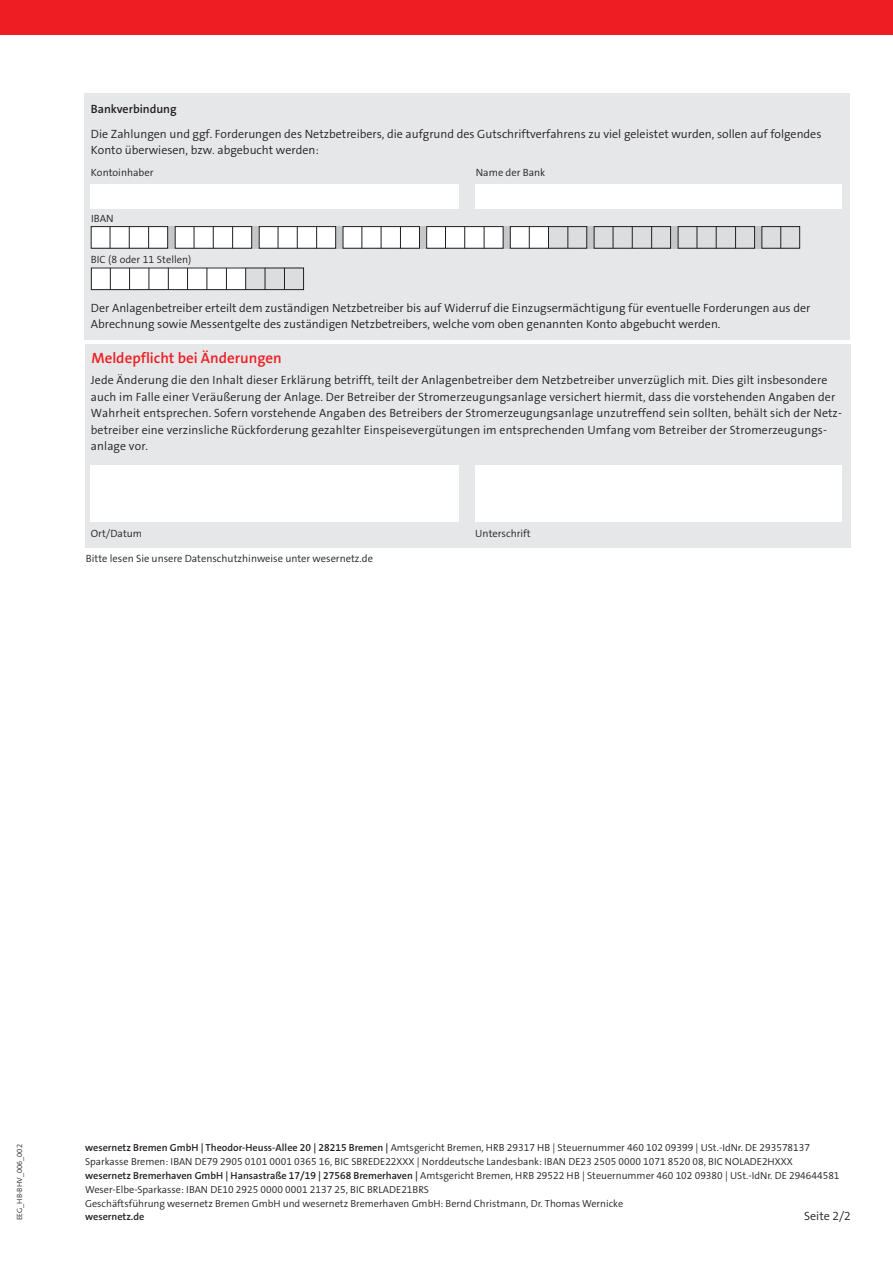
<style>
.page{position:relative;width:893px;height:1263px;background:#fff}
.page>*{position:absolute;margin:0;border:0;box-sizing:border-box;transform-origin:0 0}
.t1{font:15px "The Sans LP6 Se Bld";color:#ee1d23}
.t2{font:12px/16.5px "The Sans LP4 Se Lig";letter-spacing:.01em;color:#231f20}
.t3{font:12px "The Sans LP6 Se Bld";color:#231f20}
.t4{font:10.5px "The Sans LP4 Se Lig";color:#231f20}
.t5{font:10.2px "The Sans LP4 Se Lig";color:#231f20}
.t6{font:10.2px "The Sans LP6 Se Bld";color:#231f20}
.t7{font:7.5px "The Sans LP4 Se Lig";color:#231f20}
.s1{font-family:"The Sans LP6 Se Bld"}
</style>
<div class="page">
<div style="left:0;top:0;width:893px;height:34px;background:#ee1d23"></div>
<div style="left:85px;top:94px;width:765px;height:246px;background:#e6e7e9"></div>
<div style="left:85px;top:344px;width:765px;height:203px;background:#e6e7e9"></div>
<div style="left:91px;top:465px;width:368px;height:57px;background:#fff"></div>
<div style="left:475px;top:465px;width:366px;height:57px;background:#fff"></div>
<div style="left:91px;top:184px;width:368px;height:24px;background:#fff"></div>
<div style="left:476px;top:184px;width:366px;height:24px;background:#fff"></div>
<div style="left:245px;top:268px;width:59px;height:22px;background:#dcdddf"></div>
<div style="left:91px;top:268px;width:154px;height:22px;background:#fff"></div>
<div style="left:91px;top:268px;width:213px;height:22px;border:1px solid #231f20"></div>
<svg style="left:110px;top:268px;width:1px;height:22px"></svg>
<svg style="left:129px;top:268px;width:1px;height:22px"></svg>
<svg style="left:149px;top:268px;width:1px;height:22px"></svg>
<svg style="left:168px;top:268px;width:1px;height:22px"></svg>
<svg style="left:187px;top:268px;width:1px;height:22px"></svg>
<svg style="left:207px;top:268px;width:1px;height:22px"></svg>
<svg style="left:226px;top:268px;width:1px;height:22px"></svg>
<svg style="left:245px;top:268px;width:1px;height:22px"></svg>
<svg style="left:265px;top:268px;width:1px;height:22px"></svg>
<svg style="left:284px;top:268px;width:1px;height:22px"></svg>
<svg style="left:168px;top:226px;width:594px;height:23px"></svg>
<div style="left:427px;top:227px;width:76px;height:21px;background:#fff"></div>
<div style="left:426px;top:226px;width:77px;height:23px;border:1px solid #231f20"></div>
<svg style="left:445px;top:226px;width:1px;height:22px"></svg>
<svg style="left:464px;top:226px;width:1px;height:22px"></svg>
<svg style="left:484px;top:226px;width:1px;height:22px"></svg>
<div style="left:343px;top:227px;width:76px;height:21px;background:#fff"></div>
<div style="left:343px;top:226px;width:77px;height:23px;border:1px solid #231f20"></div>
<svg style="left:362px;top:226px;width:1px;height:22px"></svg>
<svg style="left:381px;top:226px;width:1px;height:22px"></svg>
<svg style="left:400px;top:226px;width:1px;height:22px"></svg>
<div style="left:259px;top:227px;width:77px;height:21px;background:#fff"></div>
<div style="left:259px;top:226px;width:77px;height:23px;border:1px solid #231f20"></div>
<svg style="left:278px;top:226px;width:1px;height:22px"></svg>
<svg style="left:297px;top:226px;width:1px;height:22px"></svg>
<svg style="left:316px;top:226px;width:1px;height:22px"></svg>
<div style="left:175px;top:227px;width:77px;height:21px;background:#fff"></div>
<div style="left:175px;top:226px;width:77px;height:23px;border:1px solid #231f20"></div>
<svg style="left:194px;top:226px;width:1px;height:22px"></svg>
<svg style="left:213px;top:226px;width:1px;height:22px"></svg>
<svg style="left:232px;top:226px;width:1px;height:22px"></svg>
<div style="left:91px;top:227px;width:77px;height:21px;background:#fff"></div>
<div style="left:91px;top:226px;width:77px;height:23px;border:1px solid #231f20"></div>
<svg style="left:110px;top:226px;width:1px;height:22px"></svg>
<svg style="left:129px;top:226px;width:1px;height:22px"></svg>
<svg style="left:148px;top:226px;width:1px;height:22px"></svg>
<div style="left:594px;top:227px;width:77px;height:21px;background:#dcdddf"></div>
<div style="left:594px;top:226px;width:77px;height:23px;border:1px solid #231f20"></div>
<svg style="left:613px;top:226px;width:1px;height:22px"></svg>
<svg style="left:632px;top:226px;width:1px;height:22px"></svg>
<svg style="left:651px;top:226px;width:1px;height:22px"></svg>
<div style="left:678px;top:227px;width:77px;height:21px;background:#dcdddf"></div>
<div style="left:678px;top:226px;width:77px;height:23px;border:1px solid #231f20"></div>
<svg style="left:697px;top:226px;width:1px;height:22px"></svg>
<svg style="left:716px;top:226px;width:1px;height:22px"></svg>
<svg style="left:735px;top:226px;width:1px;height:22px"></svg>
<div style="left:762px;top:227px;width:38px;height:21px;background:#dcdddf"></div>
<div style="left:762px;top:226px;width:38px;height:23px;border:1px solid #231f20"></div>
<svg style="left:780px;top:226px;width:1px;height:22px"></svg>
<div style="left:510px;top:227px;width:38px;height:21px;background:#fff"></div>
<div style="left:548px;top:227px;width:39px;height:21px;background:#dcdddf"></div>
<svg style="left:529px;top:228px;width:1px;height:19px"></svg>
<svg style="left:548px;top:228px;width:1px;height:19px"></svg>
<svg style="left:568px;top:228px;width:1px;height:19px"></svg>
<div style="left:510px;top:226px;width:77px;height:23px;border:1px solid #231f20"></div>
<p class="t3" style="left:91px;top:101px;width:87px">Bankverbindung</p>
<p class="t2" style="left:91px;top:125px;width:732px">Die Zahlungen und ggf. Forderungen des Netzbetreibers, die aufgrund des Gutschriftverfahrens zu viel geleistet wurden, sollen auf folgendes<br>Konto überwiesen, bzw. abgebucht werden:</p>
<p class="t4" style="left:91px;top:166px;width:64px">Kontoinhaber</p>
<p class="t4" style="left:476px;top:166px;width:71px">Name der Bank</p>
<p class="t4" style="left:91px;top:211px;width:24px">IBAN</p>
<p class="t4" style="left:91px;top:253px;width:102px">BIC (8 oder 11 Stellen)</p>
<p class="t2" style="left:91px;top:299px;width:721px">Der Anlagenbetreiber erteilt dem zuständigen Netzbetreiber bis auf Widerruf die Einzugsermächtigung für eventuelle Forderungen aus der<br>Abrechnung sowie Messentgelte des zuständigen Netzbetreibers, welche vom oben genannten Konto abgebucht werden.</p>
<p class="t1" style="left:91px;top:348px;width:192px">Meldepflicht bei Änderungen</p>
<p class="t2" style="left:91px;top:372px;width:752px">Jede Änderung die den Inhalt dieser Erklärung betrifft, teilt der Anlagenbetreiber dem Netzbetreiber unverzüglich mit. Dies gilt insbesondere auch im Falle einer Veräußerung der Anlage. Der Betreiber der Stromerzeugungsanlage versichert hiermit, dass die vorstehenden Angaben der<br>Wahrheit entsprechen. Sofern vorstehende Angaben des Betreibers der Stromerzeugungsanlage unzutreffend sein sollten, behält sich der Netz-</p>
<p class="t2" style="left:91px;top:421px;width:738px">betreiber eine verzinsliche Rückforderung gezahlter Einspeisevergütungen im entsprechenden Umfang vom Betreiber der Stromerzeugungs-</p>
<p class="t2" style="left:91px;top:438px;width:59px">anlage vor.</p>
<p class="t4" style="left:91px;top:526px;width:53px">Ort/Datum</p>
<p class="t4" style="left:475px;top:526px;width:57px">Unterschrift</p>
<p class="t4" style="left:86px;top:551px;width:289px">Bitte lesen Sie unsere Datenschutzhinweise unter wesernetz.de</p>
<p class="t7" style="left:15px;top:1220px;width:78px;rotate:-90deg">EEG_HB-BHV_006_002</p>
<p class="t5" style="left:85px;top:1141px;width:726px"><span class="s1">wesernetz Bremen GmbH | Theodor-Heuss-Allee 20 | 28215 Bremen |</span> Amtsgericht Bremen, HRB 29317 HB | Steuernummer 460 102 09399 | USt.-IdNr. DE 293578137</p>
<p class="t5" style="left:85px;top:1155px;width:709px">Sparkasse Bremen: IBAN DE79 2905 0101 0001 0365 16, BIC SBREDE22XXX | Norddeutsche Landesbank: IBAN DE23 2505 0000 1071 8520 08, BIC NOLADE2HXXX</p>
<p class="t5" style="left:85px;top:1168px;width:756px"><span class="s1">wesernetz Bremerhaven GmbH | Hansastraße 17/19 | 27568 Bremerhaven |</span> Amtsgericht Bremen, HRB 29522 HB | Steuernummer 460 102 09380 | USt.-IdNr. DE 294644581</p>
<p class="t5" style="left:85px;top:1182px;width:345px">Weser-Elbe-Sparkasse: IBAN DE10 2925 0000 0001 2137 25, BIC BRLADE21BRS</p>
<p class="t5" style="left:85px;top:1196px;width:539px">Geschäftsführung wesernetz Bremen GmbH und wesernetz Bremerhaven GmbH: Bernd Christmann, Dr. Thomas Wernicke</p>
<p class="t6" style="left:85px;top:1210px;width:61px">wesernetz.de</p>
<p class="t2" style="left:804px;top:1208px;width:48px">Seite 2/2</p>
</div>
